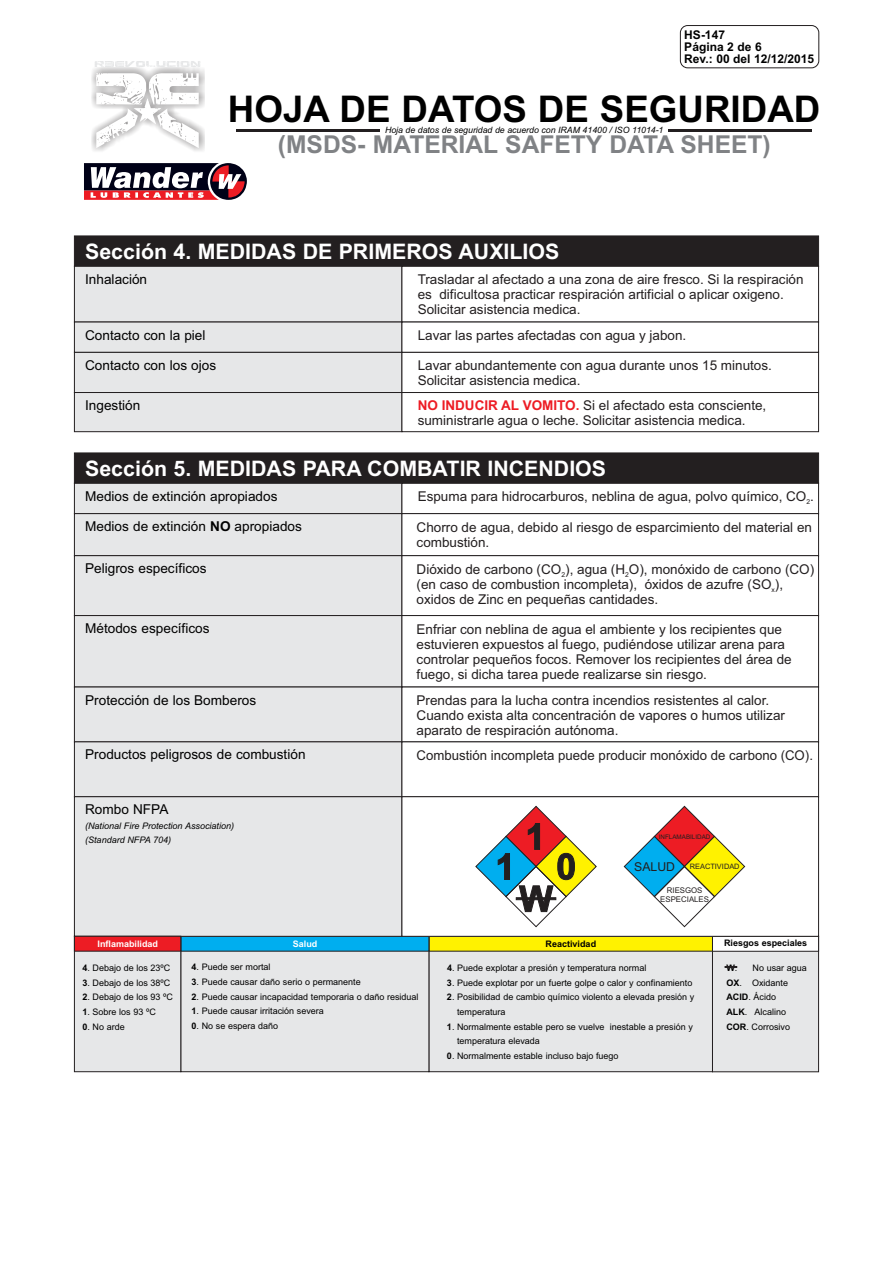
<style>
.page{position:relative;width:893px;height:1263px;background:#fff}
.page>*{position:absolute;margin:0;border:0;box-sizing:border-box;transform-origin:0 0}
.t1{font:700 36.75px "Arial";color:#000}
.t2{font:700 24.6px "Arial";color:#808285}
.t3{font:700 21.3px "Arial";color:#fff}
.t4{font:13.65px "Arial";color:#000}
.t5{font:13.5px/15.1px "Arial";color:#231f20}
.t6{font:700 12px/12.3px "Arial";color:#000}
.t7{font:9px/14.7px "Arial";color:#000}
.t8{font:italic 9px/14.4px "Arial";color:#000}
.t9{font:700 9px "Arial";color:#000}
.t10{font:700 9px "Arial";color:#fff}
.t11{font:italic 8.7px "Arial";color:#000}
.t12{font:7.8px/8.7px "Arial";color:#231f20;text-align:center}
.t13{font:7.35px "Arial";color:#231f20}
.t14{font:6.75px "Arial";color:#231f20}
.t15{font:6.3px "Arial";color:#231f20}
.s1{font-weight:700;color:#ed1c24}
.s2{font-weight:700}
.s3{font-size:12.3px}
</style>
<div class="page">
<div style="left:712px;top:936px;width:107px;height:136px;background:#e6e7e8;border:1px solid #231f20"></div>
<div style="left:712px;top:936px;width:107px;height:15px;background:#fff;border:1px solid #231f20"></div>
<div style="left:429px;top:936px;width:284px;height:136px;background:#e6e7e8;border:1px solid #231f20"></div>
<div style="left:429px;top:936px;width:284px;height:15px;background:#fff200;border:1px solid #231f20"></div>
<div style="left:181px;top:936px;width:248px;height:136px;background:#e6e7e8;border:1px solid #231f20"></div>
<div style="left:181px;top:936px;width:248px;height:15px;background:#00aeef;border:1px solid #231f20"></div>
<div style="left:74px;top:936px;width:107px;height:136px;background:#e6e7e8;border:1px solid #231f20"></div>
<div style="left:74px;top:453px;width:745px;height:30px;background:#231f20"></div>
<div style="left:74px;top:483px;width:328px;height:31px;background:#e6e7e8;border:1px solid #231f20"></div>
<div style="left:74px;top:513px;width:328px;height:43px;background:#e6e7e8;border:1px solid #231f20"></div>
<div style="left:74px;top:555px;width:328px;height:61px;background:#e6e7e8;border:1px solid #231f20"></div>
<div style="left:74px;top:615px;width:328px;height:72px;background:#e6e7e8;border:1px solid #231f20"></div>
<div style="left:74px;top:687px;width:328px;height:55px;background:#e6e7e8;border:1px solid #231f20"></div>
<div style="left:74px;top:742px;width:328px;height:55px;background:#e6e7e8"></div>
<div style="left:74px;top:796px;width:328px;height:140px;background:#e6e7e8;border:1px solid #231f20"></div>
<div style="left:402px;top:483px;width:417px;height:31px;background:#fff;border:1px solid #231f20"></div>
<div style="left:402px;top:513px;width:417px;height:43px;background:#fff;border:1px solid #231f20"></div>
<div style="left:402px;top:555px;width:417px;height:61px;background:#fff;border:1px solid #231f20"></div>
<div style="left:402px;top:615px;width:417px;height:72px;background:#fff;border:1px solid #231f20"></div>
<div style="left:402px;top:687px;width:417px;height:55px;background:#fff;border:1px solid #231f20"></div>
<div style="left:402px;top:796px;width:417px;height:140px;background:#fff;border:1px solid #231f20"></div>
<svg style="left:725px;top:966px;width:12px;height:1px"></svg>
<svg style="left:624px;top:806px;width:121px;height:121px"></svg>
<div style="left:74px;top:936px;width:107px;height:15px;background:#ed1c24;border:1px solid #231f20"></div>
<svg style="left:475px;top:806px;width:122px;height:121px"></svg>
<div style="left:516px;top:897px;width:40px;height:3px;background:#231f20;border:1px solid #231f20"></div>
<div style="left:74px;top:236px;width:745px;height:30px;background:#231f20"></div>
<div style="left:74px;top:266px;width:328px;height:56px;background:#e6e7e8;border:1px solid #231f20"></div>
<div style="left:74px;top:322px;width:328px;height:30px;background:#e6e7e8"></div>
<div style="left:74px;top:352px;width:328px;height:41px;background:#e6e7e8;border:1px solid #231f20"></div>
<div style="left:74px;top:392px;width:328px;height:40px;background:#e6e7e8;border:1px solid #231f20"></div>
<div style="left:402px;top:266px;width:417px;height:56px;background:#fff;border:1px solid #231f20"></div>
<div style="left:402px;top:352px;width:417px;height:41px;background:#fff;border:1px solid #231f20"></div>
<div style="left:402px;top:392px;width:417px;height:40px;background:#fff;border:1px solid #231f20"></div>
<hr style="left:236px;top:129px;width:144px;height:3px;background:#231f20">
<hr style="left:668px;top:129px;width:144px;height:3px;background:#231f20">
<svg style="left:84px;top:163px;width:163px;height:37px"></svg>
<svg style="left:95px;top:61px;width:105px;height:6px"></svg>
<div style="left:91px;top:68px;width:113px;height:86px;background:#231f20;opacity:.49"></div>
<svg style="left:96px;top:73px;width:103px;height:75px"></svg>
<div style="left:680px;top:25px;width:139px;height:43px;border:1px solid #231f20;border-radius:7px"></div>
<p class="t6" style="left:684px;top:29px;width:131px">HS-147<br>Página 2 de 6<br>Rev.: 00 del 12/12/2015</p>
<h1 class="t1" style="left:228px;top:96px;width:594px">HOJA DE DATOS DE SEGURIDAD</h1>
<h2 class="t2" style="left:278px;top:135px;width:494px">(MSDS- MATERIAL SAFETY DATA SHEET)</h2>
<p class="t11" style="left:385px;top:126px;width:280px">Hoja de datos de seguridad de acuerdo con IRAM 41400 / ISO 11014-1</p>
<h3 class="t3" style="left:85px;top:243px;width:476px">Sección 4. MEDIDAS DE PRIMEROS AUXILIOS</h3>
<p class="t4" style="left:85px;top:274px;width:64px">Inhalación</p>
<p class="t5" style="left:418px;top:273px;width:387px">Trasladar al afectado a una zona de aire fresco. Si la respiración es dificultosa practicar respiración artificial o aplicar oxigeno.<br>Solicitar asistencia medica.</p>
<p class="t5" style="left:418px;top:329px;width:270px">Lavar las partes afectadas con agua y jabon.</p>
<p class="t5" style="left:418px;top:359px;width:356px">Lavar abundantemente con agua durante unos 15 minutos.<br>Solicitar asistencia medica.</p>
<p class="t5" style="left:418px;top:399px;width:350px"><span class="s1">NO INDUCIR AL VOMITO.</span> Si el afectado esta consciente, suministrarle agua o leche. Solicitar asistencia medica.</p>
<p class="t4" style="left:85px;top:330px;width:122px">Contacto con la piel</p>
<p class="t4" style="left:85px;top:360px;width:132px">Contacto con los ojos</p>
<p class="t4" style="left:85px;top:400px;width:57px">Ingestión</p>
<h3 class="t3" style="left:85px;top:460px;width:522px">Sección 5. MEDIDAS PARA COMBATIR INCENDIOS</h3>
<p class="t5" style="left:418px;top:490px;width:398px">Espuma para hidrocarburos, neblina de agua, polvo químico, CO .<sub>2</sub></p>
<p class="t5" style="left:417px;top:521px;width:397px">Chorro de agua, debido al riesgo de esparcimiento del material en combustión.</p>
<p class="t5" style="left:417px;top:563px;width:399px">Dióxido de carbono (CO ), agua (H O), monóxido de carbono (CO)</p>
<p class="t4" style="left:85px;top:491px;width:194px">Medios de extinción apropiados</p>
<p class="t4" style="left:85px;top:521px;width:218px">Medios de extinción <span class="s2">NO</span> apropiados</p>
<p class="t4" style="left:85px;top:563px;width:123px">Peligros específicos</p>
<p class="t14" style="left:561px;top:572px;width:5px">2</p>
<p class="t14" style="left:625px;top:572px;width:5px">2</p>
<p class="t5" style="left:417px;top:578px;width:368px">(en caso de combustion incompleta), óxidos de azufre (SO ),</p>
<p class="t14" style="left:771px;top:587px;width:5px">x</p>
<p class="t5" style="left:417px;top:593px;width:243px">oxidos de Zinc en pequeñas cantidades.</p>
<p class="t5" style="left:417px;top:623px;width:377px">Enfriar con neblina de agua el ambiente y los recipientes que estuvieren expuestos al fuego, pudiéndose utilizar arena para controlar pequeños focos. Remover los recipientes del área de fuego, si dicha tarea puede realizarse sin riesgo.</p>
<p class="t5" style="left:417px;top:694px;width:370px">Prendas para la lucha contra incendios resistentes al calor.<br>Cuando exista alta concentración de vapores o humos utilizar aparato de respiración autónoma.</p>
<p class="t5" style="left:417px;top:749px;width:398px">Combustión incompleta puede producir monóxido de carbono (CO).</p>
<p class="t4" style="left:85px;top:623px;width:126px">Métodos específicos</p>
<p class="t4" style="left:85px;top:695px;width:173px">Protección de los Bomberos</p>
<p class="t4" style="left:85px;top:749px;width:222px">Productos peligrosos de combustión</p>
<p class="t4" style="left:85px;top:804px;width:85px">Rombo NFPA</p>
<p class="t8" style="left:85px;top:819px;width:150px">(National Fire Protection Association) (Standard NFPA 704)</p>
<p class="t15" style="left:659px;top:834px;width:53px">INFLAMABILIDAD</p>
<p class="t13" style="left:634px;top:864px;width:107px"><span class="s3">SALUD</span> REACTIVIDAD</p>
<p class="t12" style="left:660px;top:886px;width:50px">RIESGOS<br>ESPECIALES</p>
<p class="t10" style="left:98px;top:940px;width:62px">Inflamabilidad</p>
<p class="t10" style="left:293px;top:940px;width:26px">Salud</p>
<p class="t9" style="left:546px;top:940px;width:52px">Reactividad</p>
<p class="t9" style="left:724px;top:939px;width:85px">Riesgos especiales</p>
<p class="t7" style="left:82px;top:961px;width:89px"><span class="s2">4</span>. Debajo de los 23ºC</p>
<p class="t7" style="left:82px;top:976px;width:89px"><span class="s2">3</span>. Debajo de los 38ºC</p>
<p class="t7" style="left:82px;top:991px;width:92px"><span class="s2">2</span>. Debajo de los 93 ºC</p>
<p class="t7" style="left:82px;top:1005px;width:75px"><span class="s2">1</span>. Sobre los 93 ºC</p>
<p class="t7" style="left:82px;top:1020px;width:44px"><span class="s2">0</span>. No arde</p>
<p class="t7" style="left:192px;top:960px;width:81px"><span class="s2">4</span>. Puede ser mortal</p>
<p class="t7" style="left:192px;top:975px;width:171px"><span class="s2">3</span>. Puede causar daño serio o permanente</p>
<p class="t7" style="left:192px;top:990px;width:229px"><span class="s2">2</span>. Puede causar incapacidad temporaria o daño residual</p>
<p class="t7" style="left:192px;top:1004px;width:134px"><span class="s2">1</span>. Puede causar irritación severa</p>
<p class="t7" style="left:192px;top:1019px;width:88px"><span class="s2">0</span>. No se espera daño</p>
<p class="t7" style="left:447px;top:961px;width:201px"><span class="s2">4</span>. Puede explotar a presión y temperatura normal</p>
<p class="t7" style="left:447px;top:976px;width:247px"><span class="s2">3</span>. Puede explotar por un fuerte golpe o calor y confinamiento</p>
<p class="t7" style="left:457px;top:991px;width:239px;text-indent:-10px"><span class="s2">2</span>. Posibilidad de cambio químico violento a elevada presión y temperatura</p>
<p class="t7" style="left:457px;top:1020px;width:237px;text-indent:-10px"><span class="s2">1</span>. Normalmente estable pero se vuelve inestable a presión y temperatura elevada</p>
<p class="t7" style="left:447px;top:1049px;width:173px"><span class="s2">0</span>. Normalmente estable incluso bajo fuego</p>
<p class="t7" style="left:726px;top:961px;width:82px"><span class="s2">W</span>. No usar agua<br><span class="s2">OX</span>. Oxidante<br><span class="s2">ACID</span>. Ácido<br><span class="s2">ALK</span>. Alcalino<br><span class="s2">COR</span>. Corrosivo</p>
</div>
